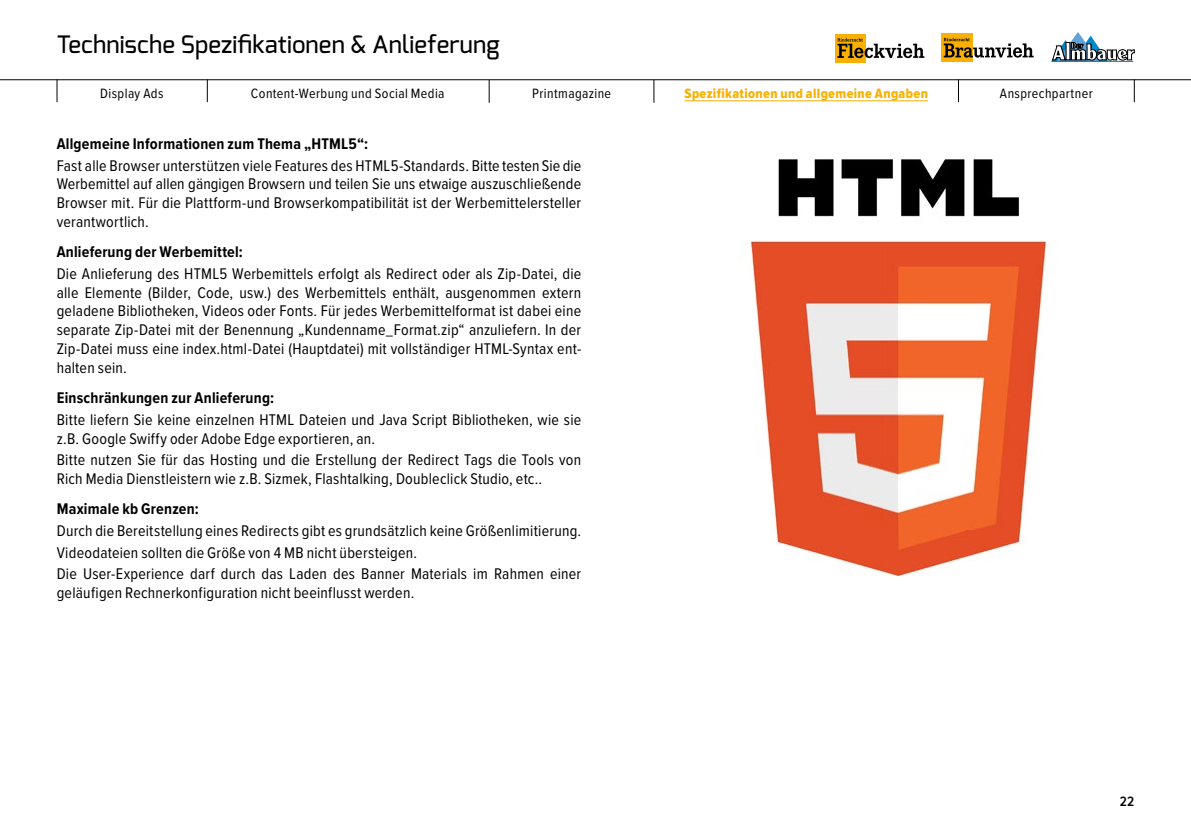
<style>
.page{position:relative;width:1191px;height:840px;background:#fff}
.page>*{position:absolute;margin:0;border:0;box-sizing:border-box;transform-origin:0 0}
.t1{font:500 24px "Exo";letter-spacing:.005em;color:#000}
.t2{font:16px/18.8px "Proxima Nova Cond";letter-spacing:.015em;color:#000}
.t3{font:700 16px "Proxima Nova Cond";letter-spacing:.015em;color:#000}
.t4{font:14px "Proxima Nova Cond";letter-spacing:.03em;color:#000}
.t5{font:14px "Proxima Nova Cond Extrabld";letter-spacing:.03em;color:#f9b000}
.t6{font:600 14px "Proxima Nova Cond";color:#000}
</style>
<div class="page">
<div style="left:835px;top:34px;width:31px;height:28px;background:#f9b000"></div>
<svg style="left:837px;top:38px;width:87px;height:20px"></svg>
<div style="left:941px;top:34px;width:32px;height:28px;background:#f9b000"></div>
<svg style="left:943px;top:38px;width:90px;height:20px"></svg>
<hr style="left:1051px;top:61px;width:82px;height:1px;background:#0080c6">
<svg style="left:1051px;top:32px;width:83px;height:29px"></svg>
<hr style="left:0;top:79px;width:1191px;height:1px;background:#000">
<svg style="left:1134px;top:79px;width:1px;height:23px"></svg>
<svg style="left:958px;top:79px;width:1px;height:23px"></svg>
<svg style="left:653px;top:80px;width:1px;height:23px"></svg>
<svg style="left:489px;top:80px;width:1px;height:23px"></svg>
<svg style="left:57px;top:79px;width:1px;height:23px"></svg>
<svg style="left:207px;top:79px;width:1px;height:23px"></svg>
<img style="left:747px;top:160px;width:301px;height:415px">
<hr style="left:684px;top:100px;width:244px;height:1px;background:#f9b000">
<h1 class="t1" style="left:57px;top:28px;width:444px">Technische Spezifikationen &amp; Anlieferung</h1>
<p class="t5" style="left:684px;top:83px;width:245px">Spezifikationen und allgemeine Angaben</p>
<p class="t4" style="left:100px;top:83px;width:65px">Display Ads</p>
<p class="t4" style="left:251px;top:83px;width:195px">Content-Werbung und Social Media</p>
<p class="t4" style="left:532px;top:83px;width:81px">Printmagazine</p>
<p class="t4" style="left:1000px;top:83px;width:94px">Ansprechpartner</p>
<p class="t3" style="left:57px;top:132px;width:313px">Allgemeine Informationen zum Thema „HTML5“:</p>
<p class="t2" style="left:57px;top:155px;width:526px;text-align:justify">Fast alle Browser unterstützen viele Features des HTML5-Standards. Bitte testen Sie die Werbemittel auf allen gängigen Browsern und teilen Sie uns etwaige auszuschließende Browser mit. Für die Plattform-und Browserkompatibilität ist der Werbemittelersteller verantwortlich.</p>
<p class="t3" style="left:57px;top:240px;width:188px">Anlieferung der Werbemittel:</p>
<p class="t2" style="left:57px;top:263px;width:526px;text-align:justify">Die Anlieferung des HTML5 Werbemittels erfolgt als Redirect oder als Zip-Datei, die alle Elemente (Bilder, Code, usw.) des Werbemittels enthält, ausgenommen extern geladene Bibliotheken, Videos oder Fonts. Für jedes Werbemittelformat ist dabei eine separate Zip-Datei mit der Benennung „Kundenname_Format.zip“ anzuliefern. In der Zip-Datei muss eine index.html-Datei (Hauptdatei) mit vollständiger HTML-Syntax ent&shy;halten sein.</p>
<p class="t3" style="left:57px;top:386px;width:219px">Einschränkungen zur Anlieferung:</p>
<p class="t2" style="left:57px;top:409px;width:526px">Bitte liefern Sie keine einzelnen HTML Dateien und Java Script Bibliotheken, wie sie z.B. Google Swiffy oder Adobe Edge exportieren, an.</p>
<p class="t2" style="left:57px;top:449px;width:526px">Bitte nutzen Sie für das Hosting und die Erstellung der Redirect Tags die Tools von<br>Rich Media Dienstleistern wie z.B. Sizmek, Flashtalking, Doubleclick Studio, etc..</p>
<p class="t3" style="left:57px;top:497px;width:144px">Maximale kb Grenzen:</p>
<p class="t2" style="left:57px;top:519px;width:526px;line-height:21.6px">Durch die Bereitstellung eines Redirects gibt es grundsätzlich keine Größenlimitierung.<br>Videodateien sollten die Größe von 4 MB nicht übersteigen.<br>Die User-Experience darf durch das Laden des Banner Materials im Rahmen einer</p>
<p class="t2" style="left:57px;top:582px;width:359px">geläufigen Rechnerkonfiguration nicht beeinflusst werden.</p>
<p class="t6" style="left:1120px;top:790px;width:16px">22</p>
</div>
